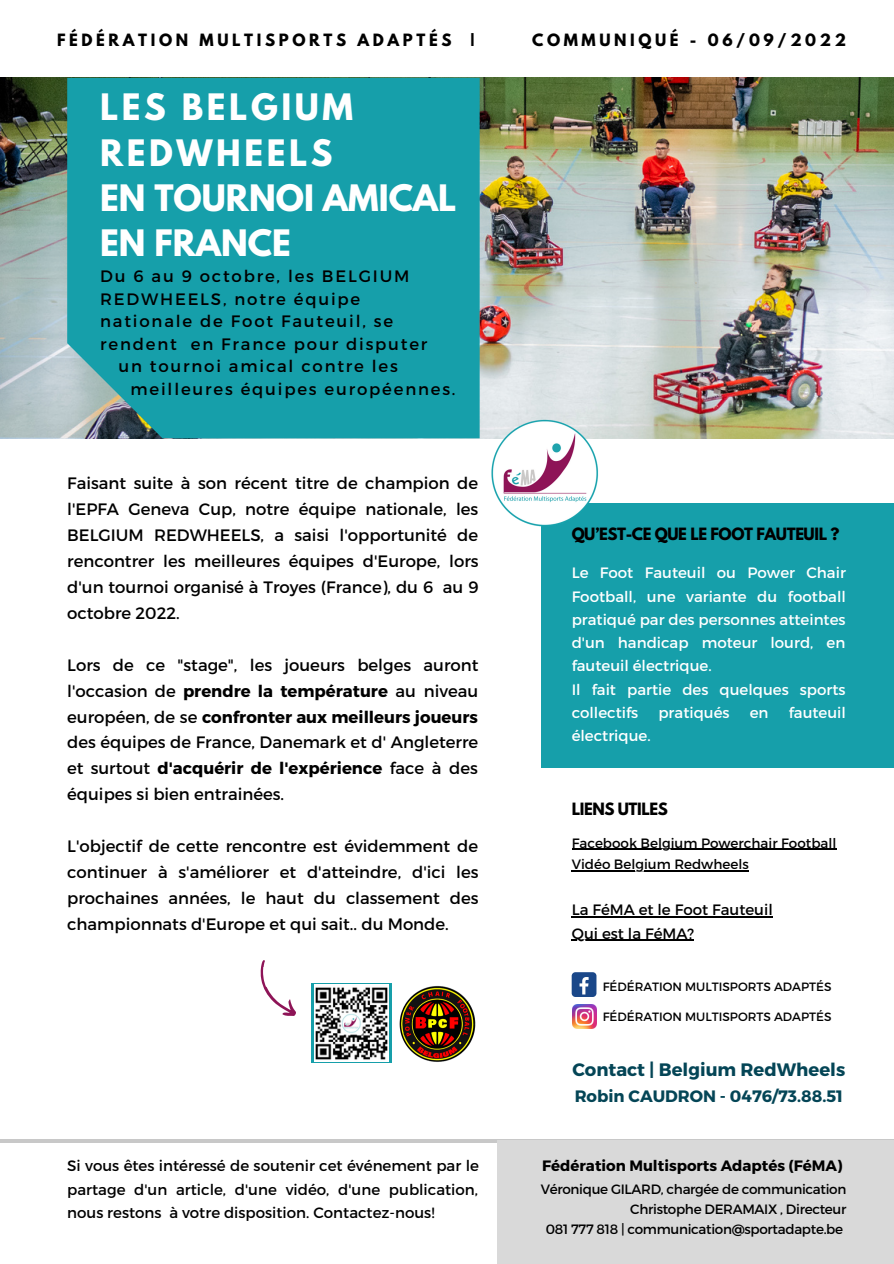
<style>
.page{position:relative;width:894px;height:1264px;background:#fff}
.page>*{position:absolute;margin:0;border:0;box-sizing:border-box;transform-origin:0 0}
.t1{font:700 32.25px/45px "League Spartan";color:#fff}
.t2{font:700 18px "Montserrat";color:#044556}
.t3{font:16.5px/26px "Montserrat";color:#000;text-align:justify}
.t4{font:16.5px "Montserrat";letter-spacing:.11em;color:#000}
.t5{font:700 16.5px "Montserrat";color:#044556}
.t6{font:15px/23.2px "Montserrat";color:#fff}
.t7{font:15px/23.7px "Montserrat";color:#000;text-align:justify}
.t8{font:700 15px "League Spartan";letter-spacing:.24em;color:#000}
.t9{font:700 15px "League Spartan";letter-spacing:-.025em;color:#000}
.t10{font:700 15px "Montserrat";color:#000}
.t11{font:13.5px/20.2px "Montserrat";letter-spacing:-.025em;color:#000;text-align:right}
.t12{font:13.5px/21px "Montserrat";color:#000}
.t13{font:12px "Montserrat";color:#000}
.s1{font-weight:700}
</style>
<div class="page">
<img style="left:0;top:78px;width:893px;height:360px">
<hr style="left:0;top:1139px;width:893px;height:3px;background:#c8c8c8">
<div style="left:541px;top:503px;width:352px;height:264px;background:#169faa"></div>
<div style="left:311px;top:982px;width:80px;height:80px;background:#169faa"></div>
<svg style="left:260px;top:960px;width:36px;height:56px"></svg>
<div style="left:497px;top:1140px;width:396px;height:123px;background:#d9d9d9"></div>
<img style="left:491px;top:419px;width:107px;height:107px">
<img style="left:572px;top:1004px;width:24px;height:24px">
<div style="left:571px;top:972px;width:25px;height:24px;background:#1a4789;border-radius:4px"></div>
<svg style="left:579px;top:977px;width:9px;height:17px"></svg>
<div style="left:67px;top:78px;width:412px;height:360px;background:#169faa"></div>
<img style="left:314px;top:984px;width:75px;height:77px">
<img style="left:399px;top:985px;width:77px;height:77px">
<hr style="left:571px;top:849px;width:265px;height:1px;background:#000">
<hr style="left:571px;top:870px;width:177px;height:1px;background:#000">
<hr style="left:571px;top:916px;width:201px;height:1px;background:#000">
<hr style="left:571px;top:939px;width:123px;height:2px;background:#000">
<p class="t8" style="left:57px;top:33px;width:396px">FÉDÉRATION MULTISPORTS ADAPTÉS</p>
<p class="t8" style="left:470px;top:33px;width:6px">|</p>
<p class="t8" style="left:532px;top:33px;width:315px">COMMUNIQUÉ - 06/09/2022</p>
<h1 class="t1" style="left:100px;top:89px;width:358px">LES BELGIUM<br>REDWHEELS<br>EN TOURNOI AMICAL<br>EN FRANCE</h1>
<p class="t4" style="left:100px;top:266px;width:310px">Du 6 au 9 octobre, les BELGIUM</p>
<p class="t4" style="left:100px;top:288px;width:261px">REDWHEELS, notre équipe</p>
<p class="t4" style="left:100px;top:311px;width:294px">nationale de Foot Fauteuil, se</p>
<p class="t4" style="left:100px;top:333px;width:329px">rendent en France pour disputer</p>
<p class="t4" style="left:118px;top:356px;width:281px">un tournoi amical contre les</p>
<p class="t4" style="left:130px;top:378px;width:326px">meilleures équipes européennes.</p>
<p class="t3" style="left:67px;top:469px;width:413px">Faisant suite à son récent titre de champion de l'EPFA Geneva Cup, notre équipe nationale, les BELGIUM REDWHEELS, a saisi l'opportunité de rencontrer les meilleures équipes d'Europe, lors d'un tournoi organisé à Troyes (France), du 6 au 9 octobre 2022.</p>
<p class="t3" style="left:67px;top:651px;width:412px">Lors de ce "stage", les joueurs belges auront l'occasion de <span class="s1">prendre la température</span> au niveau européen, de se <span class="s1">confronter aux meilleurs joueurs </span>des équipes de France, Danemark et d' Angleterre et surtout <span class="s1">d'acquérir de l'expérience</span> face à des équipes si bien entrainées.</p>
<p class="t3" style="left:67px;top:832px;width:413px">L'objectif de cette rencontre est évidemment de continuer à s'améliorer et d'atteindre, d'ici les prochaines années, le haut du classement des championnats d'Europe et qui sait.. du Monde.</p>
<p class="t9" style="left:571px;top:526px;width:269px">QU’EST-CE QUE LE FOOT FAUTEUIL ?</p>
<p class="t6" style="left:571px;top:560px;width:276px">Le Foot Fauteuil ou Power Chair<br>Football, une variante du football pratiqué par des personnes atteintes d'un handicap moteur lourd, en fauteuil électrique.<br>Il fait partie des quelques sports collectifs</p>
<p class="t6" style="left:658px;top:700px;width:73px">pratiqués</p>
<p class="t6" style="left:749px;top:700px;width:20px">en</p>
<p class="t6" style="left:788px;top:700px;width:59px">fauteuil</p>
<p class="t6" style="left:571px;top:723px;width:80px">électrique.</p>
<p class="t9" style="left:571px;top:801px;width:98px">LIENS UTILES</p>
<p class="t12" style="left:571px;top:832px;width:266px">Facebook Belgium Powerchair Football<br>Vidéo Belgium Redwheels</p>
<p class="t7" style="left:571px;top:897px;width:202px">La FéMA et le Foot Fauteuil<br>Qui est la FéMA?</p>
<p class="t13" style="left:602px;top:979px;width:230px">FÉDÉRATION MULTISPORTS ADAPTÉS</p>
<p class="t13" style="left:602px;top:1009px;width:230px">FÉDÉRATION MULTISPORTS ADAPTÉS</p>
<p class="t2" style="left:572px;top:1058px;width:274px">Contact | Belgium RedWheels</p>
<p class="t5" style="left:574px;top:1085px;width:270px">Robin CAUDRON - 0476/73.88.51</p>
<p class="t7" style="left:67px;top:1153px;width:413px">Si vous êtes intéressé de soutenir cet événement par le partage d'un article, d'une vidéo, d'une publication, nous restons à votre disposition. Contactez-nous!</p>
<p class="t10" style="left:542px;top:1155px;width:302px">Fédération Multisports Adaptés (FéMA)</p>
<p class="t11" style="left:540px;top:1177px;width:307px">Véronique GILARD, chargée de communication<br>Christophe DERAMAIX , Directeur<br>081 777 818 | communication@sportadapte.be</p>
</div>
